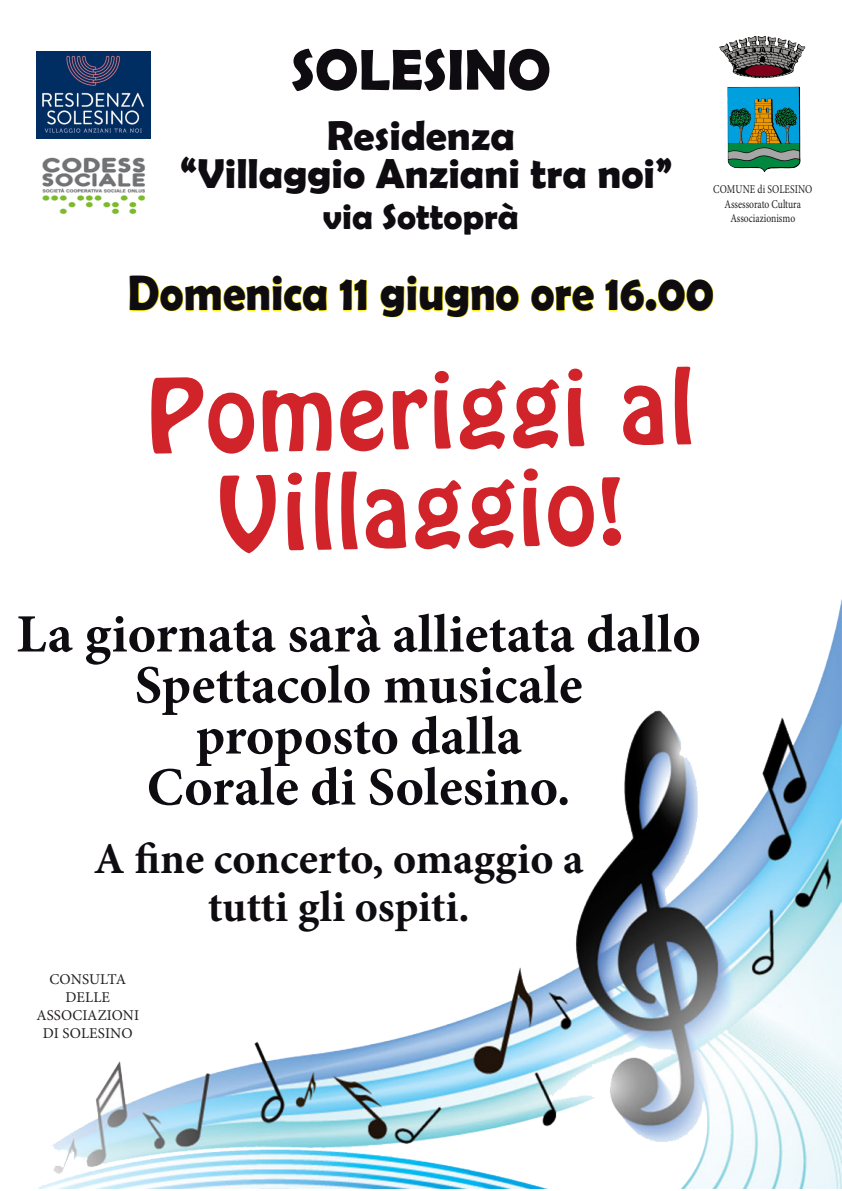
<style>
.page{position:relative;width:842px;height:1191px;background:#fff}
.page>*{position:absolute;margin:0;border:0;box-sizing:border-box;transform-origin:0 0}
.t1{font:91px "Hobo Std";color:#d1232a}
.t2{font:700 58px "Berlin Sans FB Demi";color:#0e0b11}
.t3{font:700 54px "Minion Pro";letter-spacing:.005em;color:#0e0b11}
.t4{font:700 50px "Berlin Sans FB Demi";color:#0e0b11;scale:.9 1}
.t5{font:700 44px "Minion Pro";color:#0e0b11}
.t6{font:700 42px "Berlin Sans FB Demi";color:#0e0b11}
.t7{font:700 36px "Berlin Sans FB Demi";color:#0e0b11}
.t8{font:15px "Minion Pro";letter-spacing:.01em;color:#231f20}
.t9{font:12px "Minion Pro";color:#231f20;scale:.8 1}
.s1{font-size:81px}
</style>
<div class="page">
<svg style="left:129px;top:275px;width:198px;height:36px"></svg>
<svg style="left:340px;top:279px;width:27px;height:32px"></svg>
<svg style="left:380px;top:276px;width:139px;height:41px"></svg>
<svg style="left:531px;top:285px;width:63px;height:26px"></svg>
<svg style="left:605px;top:279px;width:109px;height:33px"></svg>
<img style="left:39px;top:599px;width:803px;height:589px">
<img style="left:36px;top:52px;width:114px;height:87px">
<img style="left:42px;top:157px;width:104px;height:57px">
<img style="left:720px;top:36px;width:86px;height:135px">
<p class="t2" style="left:291px;top:36px;width:262px">SOLESINO</p>
<p class="t6" style="left:327px;top:111px;width:190px">Residenza</p>
<p class="t6" style="left:180px;top:149px;width:494px">“Villaggio Anziani tra noi”</p>
<p class="t7" style="left:323px;top:196px;width:198px">via Sottoprà</p>
<p class="t9" style="left:713px;top:181px;width:125px">COMUNE di SOLESINO</p>
<p class="t9" style="left:724px;top:196px;width:97px">Assessorato Cultura</p>
<p class="t9" style="left:730px;top:210px;width:83px">Associazionismo</p>
<p class="t4" style="left:128px;top:264px;width:653px">Domenica 11 giugno ore 16.00</p>
<p class="t1" style="left:146px;top:353px;width:548px;rotate:-1deg">Pomeriggi al</p>
<p class="t1" style="left:218px;top:451px;width:407px;rotate:-1deg">Villaggio<span class="s1">!</span></p>
<p class="t3" style="left:17px;top:596px;width:686px">La giornata sarà allietata dallo</p>
<p class="t3" style="left:135px;top:647px;width:449px">Spettacolo musicale</p>
<p class="t3" style="left:196px;top:698px;width:328px">proposto dalla</p>
<p class="t3" style="left:147px;top:749px;width:425px">Corale di Solesino.</p>
<p class="t5" style="left:94px;top:827px;width:491px">A fine concerto, omaggio a</p>
<p class="t5" style="left:208px;top:875px;width:263px">tutti gli ospiti.</p>
<p class="t8" style="left:49px;top:969px;width:78px">CONSULTA</p>
<p class="t8" style="left:65px;top:987px;width:46px">DELLE</p>
<p class="t8" style="left:36px;top:1005px;width:104px">ASSOCIAZIONI</p>
<p class="t8" style="left:43px;top:1023px;width:91px">DI SOLESINO</p>
</div>
